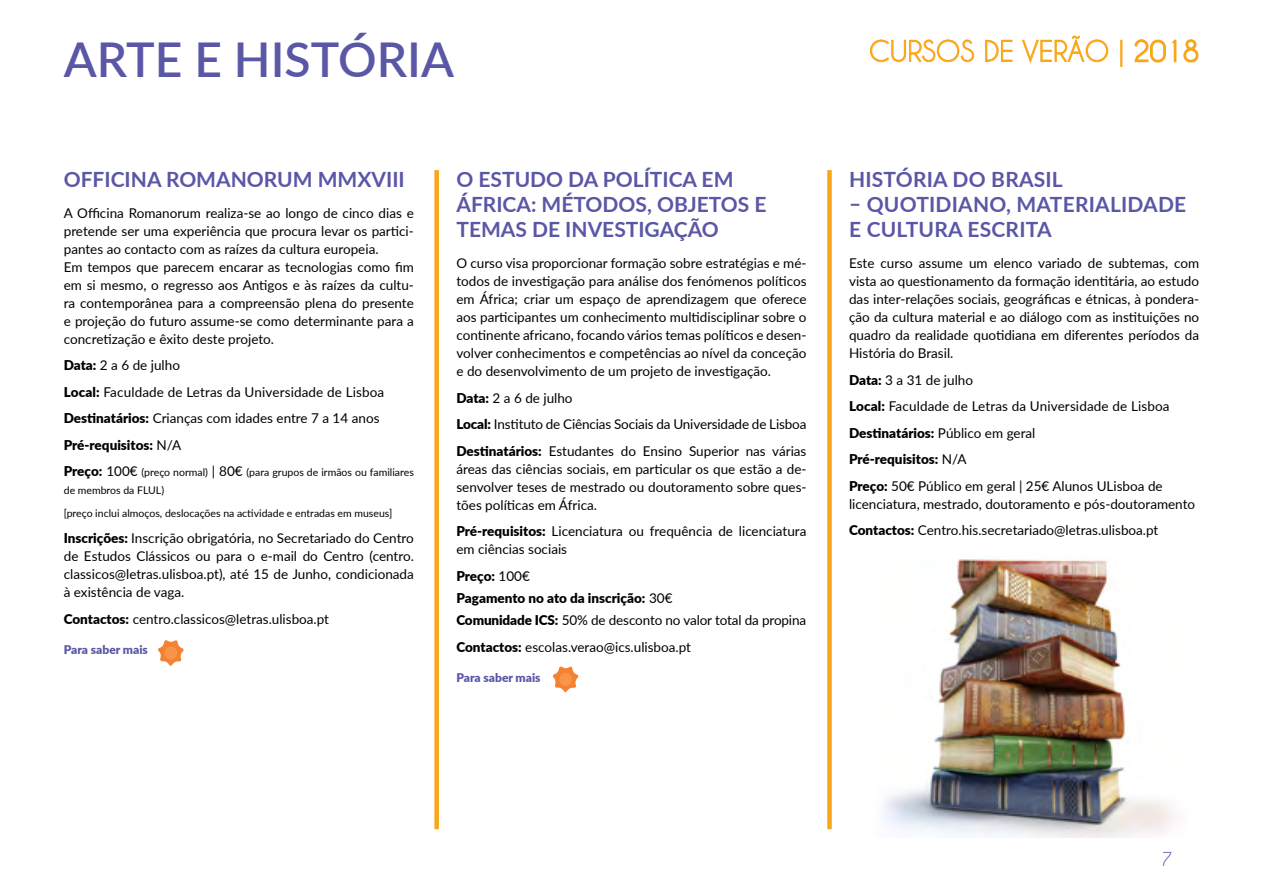
<style>
.page{position:relative;width:1263px;height:893px;background:#fff}
.page>*{position:absolute;margin:0;border:0;box-sizing:border-box;transform-origin:0 0}
.t1{font:600 48px "Lato";color:#5957a6}
.t2{font:27px "Caviar Dreams";color:#faa61a}
.t3{font:700 21px/25.2px "Lato";color:#5957a6}
.t4{font:18px "Caviar Dreams";color:#5957a6}
.t5{font:13.5px/18px "Lato";color:#000}
.t6{font:900 13.5px/22.2px "Lato";color:#000}
.t7{font:900 12px "Lato";color:#5957a6}
.t8{font:10.5px/18px "Lato";color:#000}
.s1{font-weight:900}
.s2{font-weight:900;font-size:13.5px}
.s3{font-size:13.5px}
.s4{font-weight:400}
</style>
<div class="page">
<svg style="left:870px;top:39px;width:104px;height:24px"></svg>
<svg style="left:985px;top:40px;width:28px;height:22px"></svg>
<svg style="left:1022px;top:35px;width:86px;height:29px"></svg>
<div style="left:1120px;top:40px;width:2px;height:27px;border:1px solid #faa61a"></div>
<svg style="left:1134px;top:39px;width:65px;height:24px"></svg>
<div style="left:827px;top:170px;width:5px;height:659px;background:#faa61a"></div>
<div style="left:434px;top:170px;width:5px;height:659px;background:#faa61a"></div>
<svg style="left:552px;top:666px;width:27px;height:26px"></svg>
<div style="left:559px;top:673px;width:13px;height:13px;background:#f79548;border-radius:50%"></div>
<svg style="left:158px;top:640px;width:26px;height:26px"></svg>
<div style="left:164px;top:646px;width:13px;height:13px;background:#f79548;border-radius:50%"></div>
<img style="left:884px;top:559px;width:291px;height:279px">
<h1 class="t1" style="left:64px;top:25px;width:392px">ARTE E HISTÓRIA</h1>
<h3 class="t3" style="left:64px;top:166px;width:342px">OFFICI NA ROMANORUM MMXVIII</h3>
<p class="t5" style="left:64px;top:203px;width:352px">A Officina Romanorum realiza-se ao longo de cinco dias e pretende ser uma experiência que procura levar os partici&shy;pantes ao contacto com as raízes da cultura europeia.<br>Em tempos que parecem encarar as tecnologias como fim em si mesmo, o regresso aos Antigos e às raízes da cultu&shy;ra contemporânea para a compreensão plena do presente e projeção do futuro assume-se como determinante para a concretização e êxito deste projeto.</p>
<p class="t5" style="left:64px;top:351px;width:322px;line-height:26.5px"><span class="s1">Data:</span> 2 a 6 de julho<br><span class="s1">Local:</span> Faculdade de Letras da Universidade de Lisboa <span class="s1">Destinatários:</span> Crianças com idades entre 7 a 14 anos <span class="s1">Pré-requisitos:</span> N/A</p>
<p class="t8" style="left:64px;top:463px;width:352px"><span class="s2">Preço:</span> <span class="s3">100€</span> (preço normal) <span class="s3">| 80€</span> (para grupos de irmãos ou familiares de membros da FLUL)</p>
<p class="t8" style="left:64px;top:503px;width:330px">[preço inclui almoços, deslocações na actividade e entradas em museus]</p>
<p class="t5" style="left:64px;top:529px;width:352px;text-align:justify"><span class="s1">Inscrições:</span> Inscrição obrigatória, no Secretariado do Centro de Estudos Clássicos ou para o e-mail do Centro (centro. classicos@letras.ulisboa.pt), até 15 de Junho, condicionada à existência de vaga.</p>
<p class="t5" style="left:64px;top:609px;width:267px"><span class="s1">Contactos:</span> centro.classicos@letras.ulisboa.pt</p>
<p class="t7" style="left:64px;top:641px;width:86px">Para saber mais</p>
<h3 class="t3" style="left:456px;top:166px;width:312px">O ESTUDO DA POLÍTI CA EM<br>ÁFRI CA: M ÉTODOS, OBJETOS E<br>TEMAS DE INVESTI GAÇÃO</h3>
<p class="t5" style="left:456px;top:254px;width:352px;text-align:justify">O curso visa proporcionar formação sobre estratégias e mé&shy;todos de investigação para análise dos fenómenos políticos em África; criar um espaço de aprendizagem que oferece aos participantes um conhecimento multidisciplinar sobre o continente africano, focando vários temas políticos e desen&shy;volver conhecimentos e competências ao nível da conceção e do desenvolvimento de um projeto de investigação.</p>
<p class="t5" style="left:456px;top:384px;width:352px;line-height:26.5px"><span class="s1">Data:</span> 2 a 6 de julho<br><span class="s1">Local:</span> Instituto de Ciências Sociais da Universidade de Lisboa<br><span class="s1">Destinatários:</span> Estudantes do Ensino Superior nas várias</p>
<p class="t5" style="left:456px;top:459px;width:352px;text-align:justify">áreas das ciências sociais, em particular os que estão a de&shy;senvolver teses de mestrado ou doutoramento sobre ques&shy;tões políticas em África.</p>
<p class="t5" style="left:456px;top:522px;width:352px"><span class="s1">Pré-requisitos:</span> Licenciatura ou frequência de licenciatura em ciências sociais</p>
<p class="t6" style="left:456px;top:564px;width:351px">Preço: <span class="s4">100€<br></span>Pagamento no ato da inscrição: <span class="s4">30€<br></span>Comunidade ICS: <span class="s4">50% de desconto no valor total da propina</span></p>
<p class="t5" style="left:456px;top:637px;width:236px"><span class="s1">Contactos:</span> escolas.verao@ics.ulisboa.pt</p>
<p class="t7" style="left:456px;top:669px;width:86px">Para saber mais</p>
<h2 class="t2" style="left:869px;top:35px;width:332px">CURSOS DE VERÃO | 2018</h2>
<h3 class="t3" style="left:849px;top:166px;width:215px">HISTÓRIA DO BRASI L</h3>
<h3 class="t3" style="left:849px;top:191px;width:339px">– QUOTI DIANO, MATERIALI DADE<br>E CULTURA ESCRITA</h3>
<p class="t5" style="left:849px;top:254px;width:352px;text-align:justify">Este curso assume um elenco variado de subtemas, com vista ao questionamento da formação identitária, ao estudo das inter-relações sociais, geográficas e étnicas, à pondera&shy;ção da cultura material e ao diálogo com as instituições no quadro da realidade quotidiana em diferentes períodos da História do Brasil.</p>
<p class="t5" style="left:849px;top:366px;width:322px;line-height:26.5px"><span class="s1">Data:</span> 3 a 31 de julho<br><span class="s1">Local:</span> Faculdade de Letras da Universidade de Lisboa <span class="s1">Destinatários:</span> Público em geral<br><span class="s1">Pré-requisitos:</span> N/A<br><span class="s1">Preço:</span> 50€ Público em geral | 25€ Alunos ULisboa de</p>
<p class="t5" style="left:849px;top:490px;width:348px;line-height:26.5px">licenciatura, mestrado, doutoramento e pós-doutoramento<br><span class="s1">Contactos:</span> Centro.his.secretariado@letras.ulisboa.pt</p>
<h3 class="t4" style="left:1162px;top:848px;width:12px">7</h3>
</div>
